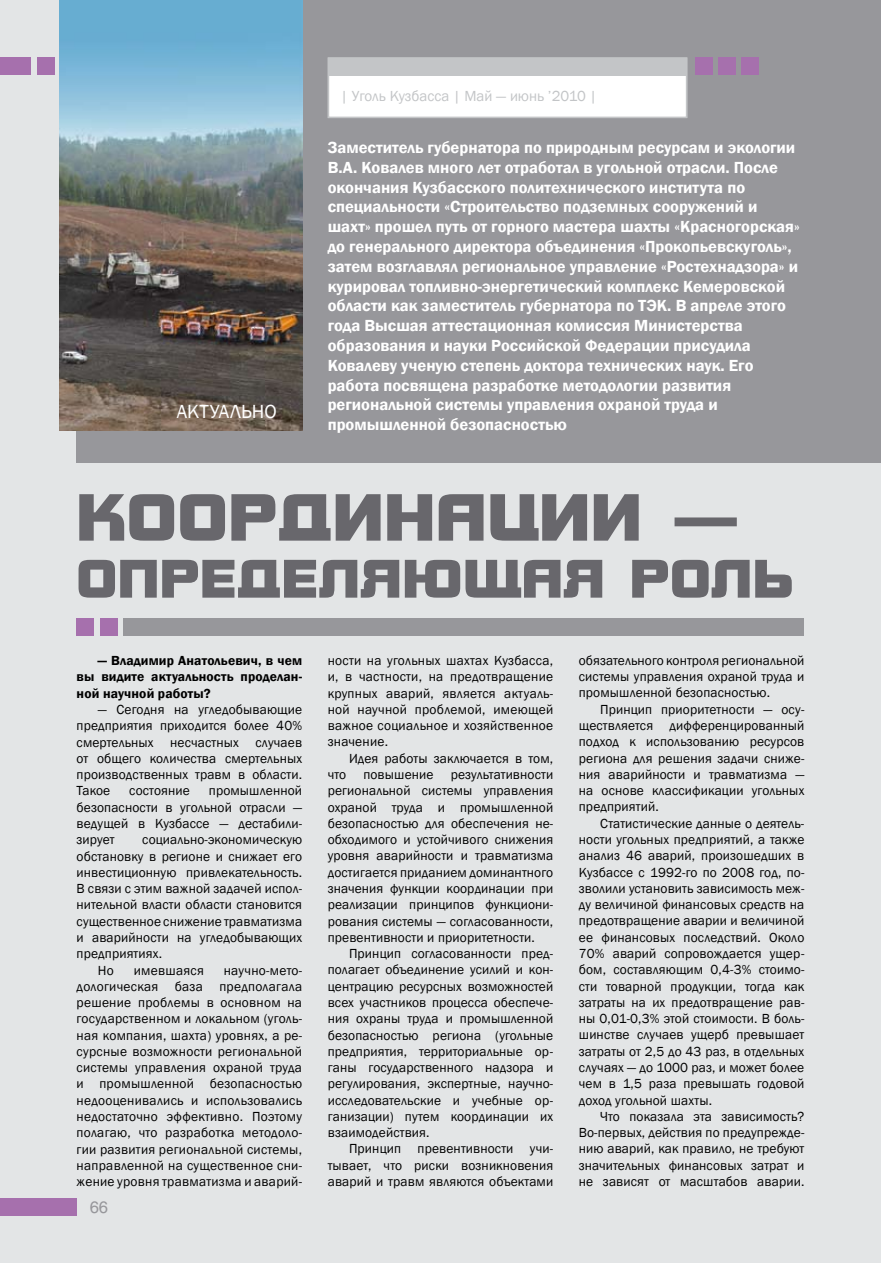
<style>
.page{position:relative;width:881px;height:1263px;background:#fff}
.page>*{position:absolute;margin:0;border:0;box-sizing:border-box;transform-origin:0 0}
.t1{font:19.5px "Franklin Gothic";color:#fff}
.t2{font:600 16.5px/19.8px "Franklin Gothic";color:#fff}
.t3{font:16.5px "Helios";color:#97979b}
.t4{font:15px "Franklin Gothic";color:#c3c5c7}
.t5{font:13.5px/16.4px "Franklin Gothic";letter-spacing:.01em;color:#000;text-align:justify}
.t6{font:600 13.5px/16.4px "Franklin Gothic";letter-spacing:.01em;color:#000;text-align:justify}
</style>
<div class="page">
<div style="left:0;top:0;width:880px;height:1263px;background:#e3e5e6"></div>
<div style="left:77px;top:0;width:803px;height:462px;background:#97979b"></div>
<img style="left:60px;top:0;width:242px;height:431px">
<div style="left:327px;top:57px;width:360px;height:61px;background:#fff;border:2px solid #c3c5c7"></div>
<div style="left:327px;top:59px;width:359px;height:17px;background:#c3c5c7"></div>
<div style="left:0;top:1198px;width:77px;height:17px;background:#a670ad"></div>
<div style="left:37px;top:58px;width:17px;height:17px;background:#a670ad"></div>
<div style="left:0;top:58px;width:30px;height:17px;background:#a670ad"></div>
<div style="left:741px;top:58px;width:17px;height:17px;background:#a670ad"></div>
<div style="left:718px;top:58px;width:17px;height:17px;background:#a670ad"></div>
<div style="left:694px;top:58px;width:17px;height:17px;background:#a670ad"></div>
<svg style="left:78px;top:560px;width:713px;height:38px"></svg>
<svg style="left:79px;top:494px;width:657px;height:47px"></svg>
<div style="left:123px;top:618px;width:681px;height:17px;background:#97979b"></div>
<div style="left:100px;top:618px;width:17px;height:17px;background:#a670ad"></div>
<div style="left:77px;top:618px;width:17px;height:17px;background:#a670ad"></div>
<h1 class="t1" style="left:177px;top:400px;width:22px">Актуал</h1>
<h1 class="t1" style="left:241px;top:400px;width:23px">ьно</h1>
<p class="t4" style="left:340px;top:87px;width:258px">| Уголь Кузбасса | Май — июнь ’2010 |</p>
<p class="t2" style="left:327px;top:138px;width:473px">Заместитель губернатора по природным ресурсам и экологии В.А. Ковалев много лет отработал в угольной отрасли. После окончания Кузбасского политехнического института по специальности «Строительство подземных сооружений и шахт» прошел путь от горного мастера шахты «Красногорская» до генерального директора объединения «Прокопьевскуголь», затем возглавлял региональное управление «Ростехнадзора» и курировал топливно-энергетический комплекс Кемеровской области как заместитель губернатора по ТЭК. В апреле этого года Высшая аттестационная комиссия Министерства образования и науки Российской Федерации присудила Ковалеву ученую степень доктора технических наук. Его работа посвящена разработке методологии развития региональной системы управления охраной труда и промышленной безопасностью</p>
<p class="t6" style="left:77px;top:653px;width:227px;text-indent:21px">— Владимир Анатольевич, в чем вы видите актуальность проделан&shy;ной научной работы?</p>
<p class="t5" style="left:77px;top:702px;width:227px;text-indent:21px">— Сегодня на угледобывающие предприятия приходится более 40% смертельных несчастных случаев от общего количества смертельных производственных травм в области.<br>Такое</p>
<p class="t5" style="left:77px;top:783px;width:227px;text-indent:132px">промышленной безопасности в угольной отрасли — ведущей в Кузбассе — дестабили&shy;зирует</p>
<p class="t5" style="left:129px;top:783px;width:62px">состояние</p>
<p class="t5" style="left:142px;top:832px;width:161px">социально-экономическую</p>
<p class="t5" style="left:77px;top:848px;width:227px">обстановку в регионе и снижает его</p>
<p class="t5" style="left:77px;top:864px;width:227px">инвестиционную привлекательность.</p>
<p class="t5" style="left:77px;top:881px;width:227px">В связи с этим важной задачей испол-</p>
<p class="t5" style="left:77px;top:897px;width:227px">нительной власти области становится</p>
<p class="t5" style="left:77px;top:913px;width:227px">существенное снижение травматизма</p>
<p class="t5" style="left:77px;top:929px;width:227px">и аварийности на угледобывающих</p>
<p class="t5" style="left:77px;top:946px;width:87px">предприятиях.</p>
<p class="t5" style="left:98px;top:962px;width:17px">Но</p>
<p class="t5" style="left:134px;top:962px;width:72px">имевшаяся</p>
<p class="t5" style="left:77px;top:962px;width:227px;text-indent:147px">научно-мето&shy;дологическая база предполагала решение проблемы в основном на государственном и локальном (уголь&shy;ная компания, шахта) уровнях, а ре&shy;сурсные возможности региональной системы управления охраной труда и промышленной безопасностью недооценивались и использовались недостаточно эффективно. Поэтому полагаю, что разработка методоло&shy;гии развития региональной системы, направленной на существенное сни&shy;жение уровня травматизма и аварий-</p>
<p class="t3" style="left:90px;top:1197px;width:20px">66</p>
<p class="t5" style="left:327px;top:653px;width:227px">ности на угольных шахтах Кузбасса, и, в частности, на предотвращение крупных аварий, является актуаль&shy;ной научной проблемой, имеющей важное социальное и хозяйственное значение.</p>
<p class="t5" style="left:349px;top:750px;width:206px">Идея работы заключается в том,</p>
<p class="t5" style="left:327px;top:767px;width:20px">что</p>
<p class="t5" style="left:363px;top:767px;width:72px">повышение</p>
<p class="t5" style="left:327px;top:767px;width:227px;text-indent:123px">результативности региональной системы управления охраной труда и промышленной безопасностью для обеспечения не&shy;обходимого и устойчивого снижения уровня аварийности и травматизма достигается приданием доминантного значения функции координации при реализации принципов функциони&shy;рования системы — согласованности, превентивности и приоритетности.</p>
<p class="t5" style="left:327px;top:946px;width:227px;text-indent:21px">Принцип согласованности пред&shy;полагает объединение усилий и кон&shy;центрацию ресурсных возможностей всех участников процесса обеспече&shy;ния охраны труда и промышленной безопасностью региона (угольные предприятия, территориальные ор&shy;ганы государственного надзора и регулирования, экспертные, научно&shy;исследовательские и учебные ор&shy;ганизации) путем координации их взаимодействия.</p>
<p class="t5" style="left:327px;top:1141px;width:227px;text-indent:21px">Принцип превентивности учи&shy;тывает, что риски возникновения аварий и травм являются объектами</p>
<p class="t5" style="left:578px;top:652px;width:227px">обязательного контроля региональной системы управления охраной труда и промышленной безопасностью.</p>
<p class="t5" style="left:578px;top:701px;width:227px;text-indent:21px">Принцип приоритетности — осу&shy;ществляется дифференцированный подход к использованию ресурсов региона для решения задачи сниже&shy;ния аварийности и травматизма — на основе классификации угольных предприятий.</p>
<p class="t5" style="left:578px;top:815px;width:227px;text-indent:21px">Статистические данные о деятель&shy;ности угольных предприятий, а также анализ 46 аварий, произошедших в Кузбассе с 1992-го по 2008 год, по&shy;зволили установить зависимость меж&shy;ду величиной финансовых средств на предотвращение аварии и величиной ее финансовых последствий. Около 70% аварий сопровождается ущер&shy;бом, составляющим 0,4-3% стоимо&shy;сти товарной продукции, тогда как затраты на их предотвращение рав&shy;ны 0,01-0,3% этой стоимости. В боль&shy;шинстве случаев ущерб превышает затраты от 2,5 до 43 раз, в отдельных случаях — до 1000 раз, и может более чем в 1,5 раза превышать годовой доход угольной шахты.</p>
<p class="t5" style="left:578px;top:1108px;width:227px;text-indent:21px">Что показала эта зависимость?<br>Во-первых, действия по предупрежде&shy;нию аварий, как правило, не требуют значительных финансовых затрат и не зависят от масштабов аварии.</p>
</div>
